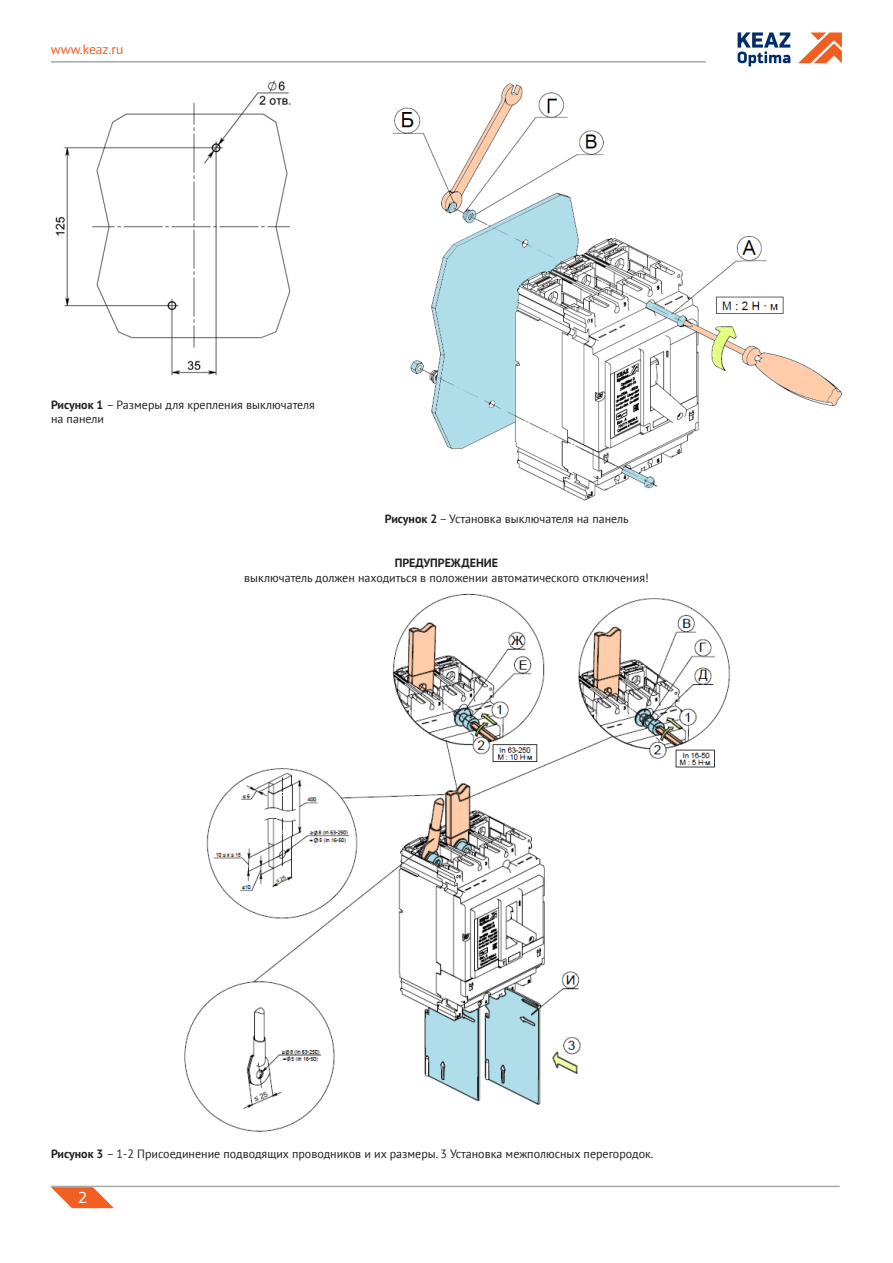
<style>
.page{position:relative;width:893px;height:1263px;background:#fff}
.page>*{position:absolute;margin:0;border:0;box-sizing:border-box;transform-origin:0 0}
.t1{font:15px "Verdana";color:#fff}
.t2{font:13.5px "PT Sans";color:#f25d21}
.t3{font:12px "PT Sans";color:#231f20}
.t4{font:700 12px "PT Sans";color:#231f20}
.s1{font-weight:700}
</style>
<div class="page">
<hr style="left:51px;top:61px;width:655px;height:2px;background:#a8a9ad">
<svg style="left:798px;top:32px;width:44px;height:31px"></svg>
<svg style="left:738px;top:32px;width:52px;height:34px"></svg>
<svg style="left:51px;top:1187px;width:63px;height:21px"></svg>
<hr style="left:51px;top:1186px;width:789px;height:1px;background:#a8a9ad">
<img style="left:55px;top:80px;width:236px;height:296px">
<img style="left:392px;top:83px;width:450px;height:418px">
<img style="left:184px;top:593px;width:546px;height:539px">
<p class="t2" style="left:51px;top:41px;width:74px">www.keaz.ru</p>
<p class="t3" style="left:51px;top:397px;width:265px"><span class="s1">Рисунок 1</span> – Размеры для крепления выключателя</p>
<p class="t3" style="left:51px;top:411px;width:54px">на панели</p>
<p class="t3" style="left:385px;top:511px;width:245px"><span class="s1">Рисунок 2</span> – Установка выключателя на панель</p>
<p class="t4" style="left:395px;top:555px;width:105px">ПРЕДУПРЕЖДЕНИЕ</p>
<p class="t3" style="left:244px;top:570px;width:406px">выключатель должен находиться в положении автоматического отключения!</p>
<p class="t3" style="left:51px;top:1146px;width:604px"><span class="s1">Рисунок 3</span> – 1-2 Присоединение подводящих проводников и их размеры. 3 Установка межполюсных перегородок.</p>
<p class="t1" style="left:78px;top:1187px;width:11px">2</p>
</div>
